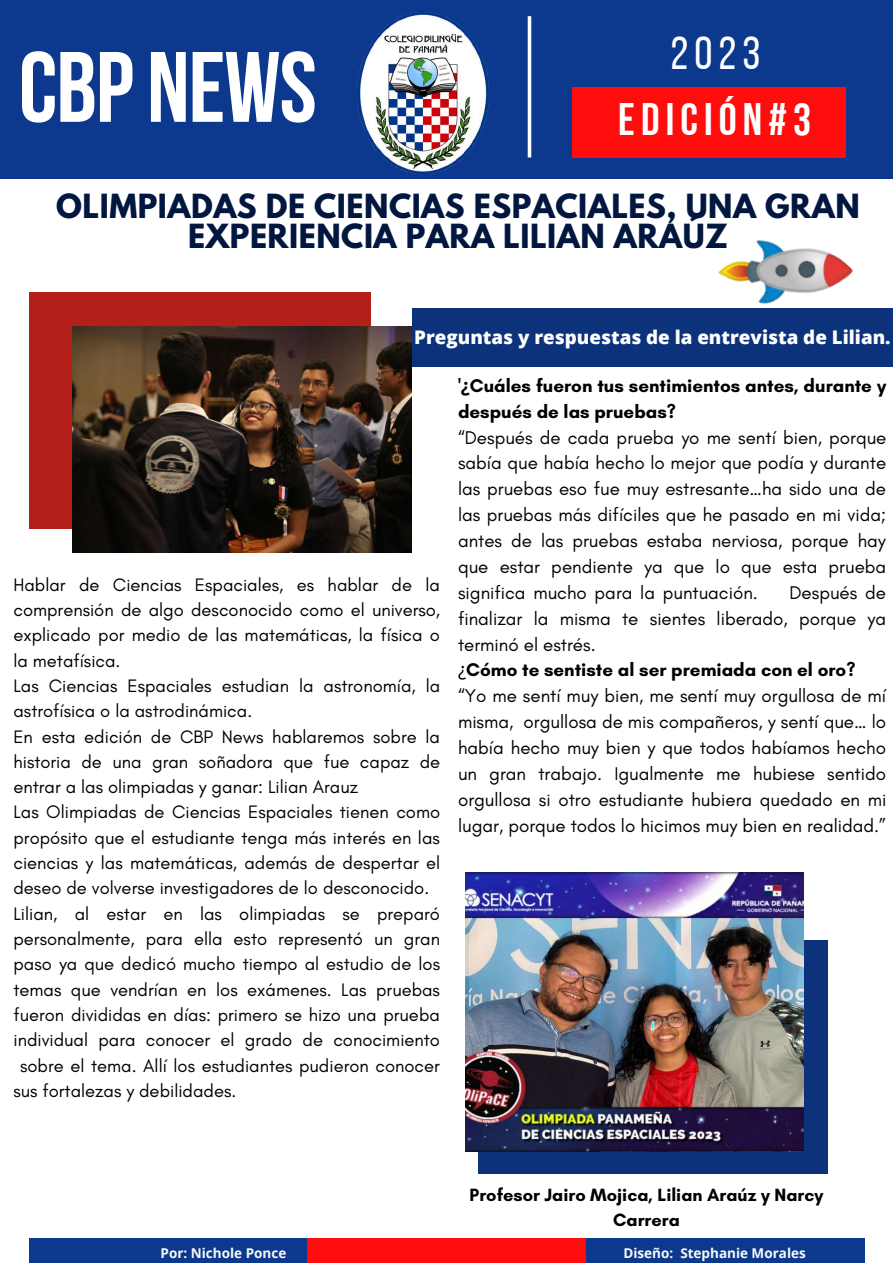
<style>
.page{position:relative;width:893px;height:1263px;background:#fff}
.page>*{position:absolute;margin:0;border:0;box-sizing:border-box;transform-origin:0 0}
.t1{font:99.75px "Bebas Neue Cyrillic";letter-spacing:-.01em;color:#fff}
.t2{font:46.28px "Bebas Neue";color:#fff}
.t3{font:45.38px "Bebas Neue Cyrillic";letter-spacing:.135em;color:#fff}
.t4{font:700 29.47px/29.2px "League Spartan";letter-spacing:.015em;color:#021740;text-align:center}
.t5{font:18.75px/25.9px "Glacial Indifference";color:#000;text-align:justify}
.t6{font:700 18.75px/25.9px "Glacial Indifference";color:#000}
.t7{font:800 18.75px "Open Sans";color:#fff}
.t8{font:18.38px "Glacial Indifference";color:#000}
.t9{font:700 18.08px/25.3px "Glacial Indifference";color:#000;text-align:center}
.t10{font:700 13.5px "Open Sans";color:#f7f9fb}
.s1{font-family:"Noto Sans"}
.s2{font-weight:700}
</style>
<div class="page">
<div style="left:29px;top:1238px;width:278px;height:25px;background:#0c398d"></div>
<div style="left:307px;top:1238px;width:279px;height:25px;background:#ff0d0d"></div>
<div style="left:586px;top:1238px;width:278px;height:25px;background:#0c398d"></div>
<div style="left:0;top:0;width:893px;height:179px;background:#0c398d"></div>
<hr style="left:528px;top:16px;width:3px;height:141px;background:#fff">
<img style="left:357px;top:13px;width:131px;height:161px">
<div style="left:572px;top:87px;width:273px;height:70px;background:#ff0d0d"></div>
<div style="left:29px;top:292px;width:341px;height:237px;background:#b42019"></div>
<img style="left:72px;top:326px;width:340px;height:227px">
<div style="left:478px;top:940px;width:349px;height:234px;background:#0b327b"></div>
<img style="left:465px;top:872px;width:338px;height:279px">
<div style="left:412px;top:308px;width:481px;height:59px;background:#0b327b"></div>
<img style="left:718px;top:240px;width:135px;height:64px">
<h1 class="t1" style="left:19px;top:47px;width:299px">CBP NEWS</h1>
<h2 class="t2" style="left:670px;top:34px;width:91px">2023</h2>
<h3 class="t3" style="left:618px;top:101px;width:194px">EDICIÓN#3</h3>
<h3 class="t4" style="left:56px;top:196px;width:805px">OLIMPIADAS DE CIENCIAS ESPACIALES, UNA GRAN<br>EXPERIENCIA PARA LILIAN ARAÚZ</h3>
<p class="t7" style="left:414px;top:324px;width:478px">Preguntas y respuestas de la entrevista de Lilian.</p>
<p class="t8" style="left:13px;top:573px;width:428px">Hablar de Ciencias Espaciales, es hablar de la</p>
<p class="t8" style="left:13px;top:598px;width:428px">comprensión de algo desconocido como el universo,</p>
<p class="t8" style="left:13px;top:624px;width:428px">explicado por medio de las matemáticas, la física o</p>
<p class="t8" style="left:13px;top:649px;width:109px">la metafísica.</p>
<p class="t8" style="left:13px;top:674px;width:428px">Las Ciencias Espaciales estudian la astronomía, la</p>
<p class="t8" style="left:13px;top:700px;width:240px">astrofísica o la astrodinámica.</p>
<p class="t8" style="left:13px;top:725px;width:428px">En esta edición de CBP News hablaremos sobre la</p>
<p class="t8" style="left:13px;top:750px;width:428px">historia de una gran soñadora que fue capaz de</p>
<p class="t8" style="left:13px;top:776px;width:346px">entrar a las olimpiadas y ganar: Lilian Arauz</p>
<p class="t8" style="left:13px;top:801px;width:428px">Las Olimpiadas de Ciencias Espaciales tienen como</p>
<p class="t8" style="left:13px;top:826px;width:428px">propósito que el estudiante tenga más interés en las</p>
<p class="t8" style="left:13px;top:851px;width:428px">ciencias y las matemáticas, además de despertar el</p>
<p class="t8" style="left:13px;top:877px;width:417px">deseo de volverse investigadores de lo desconocido.</p>
<p class="t8" style="left:13px;top:902px;width:428px">Lilian, al estar en las olimpiadas se preparó</p>
<p class="t8" style="left:13px;top:927px;width:428px">personalmente, para ella esto representó un gran</p>
<p class="t8" style="left:13px;top:953px;width:428px">paso ya que dedicó mucho tiempo al estudio de los</p>
<p class="t8" style="left:13px;top:978px;width:428px">temas que vendrían en los exámenes. Las pruebas</p>
<p class="t8" style="left:13px;top:1003px;width:428px">fueron divididas en días: primero se hizo una prueba</p>
<p class="t8" style="left:13px;top:1029px;width:428px">individual para conocer el grado de conocimiento</p>
<p class="t8" style="left:20px;top:1054px;width:421px">sobre el tema. Allí los estudiantes pudieron conocer</p>
<p class="t8" style="left:13px;top:1079px;width:224px">sus fortalezas y debilidades.</p>
<p class="t6" style="left:458px;top:372px;width:430px">'<span class="s1">¿</span>Cuáles fueron tus sentimientos antes, durante y después de las pruebas?</p>
<p class="t5" style="left:458px;top:424px;width:430px">“Después de cada prueba yo me sentí bien, porque sabía que había hecho lo mejor que podía y durante las pruebas eso fue muy estresante…ha sido una de las pruebas más difíciles que he pasado en mi vida; antes de las pruebas estaba nerviosa, porque hay que estar pendiente ya que lo que esta prueba significa mucho para la puntuación.</p>
<p class="t5" style="left:458px;top:579px;width:430px;text-align:left;text-indent:331px">Después de finalizar la misma te sientes liberado, porque ya terminó el estrés.<br><span class="s1">¿</span><span class="s2">Cómo te sentiste al ser premiada con el oro? </span>“Yo me sentí muy bien, me sentí muy orgullosa de mí misma, orgullosa de mis compañeros, y sentí que… lo había hecho muy bien y que todos habíamos hecho un gran trabajo. Igualmente me hubiese sentido orgullosa si otro estudiante hubiera quedado en mi lugar, porque todos lo hicimos muy bien en realidad.”</p>
<p class="t9" style="left:469px;top:1181px;width:355px">Profesor Jairo Mojica, Lilian Araúz y Narcy<br>Carrera</p>
<p class="t10" style="left:160px;top:1244px;width:127px">Por: Nichole Ponce</p>
<p class="t10" style="left:623px;top:1244px;width:184px">Diseño: Stephanie Morales</p>
</div>
